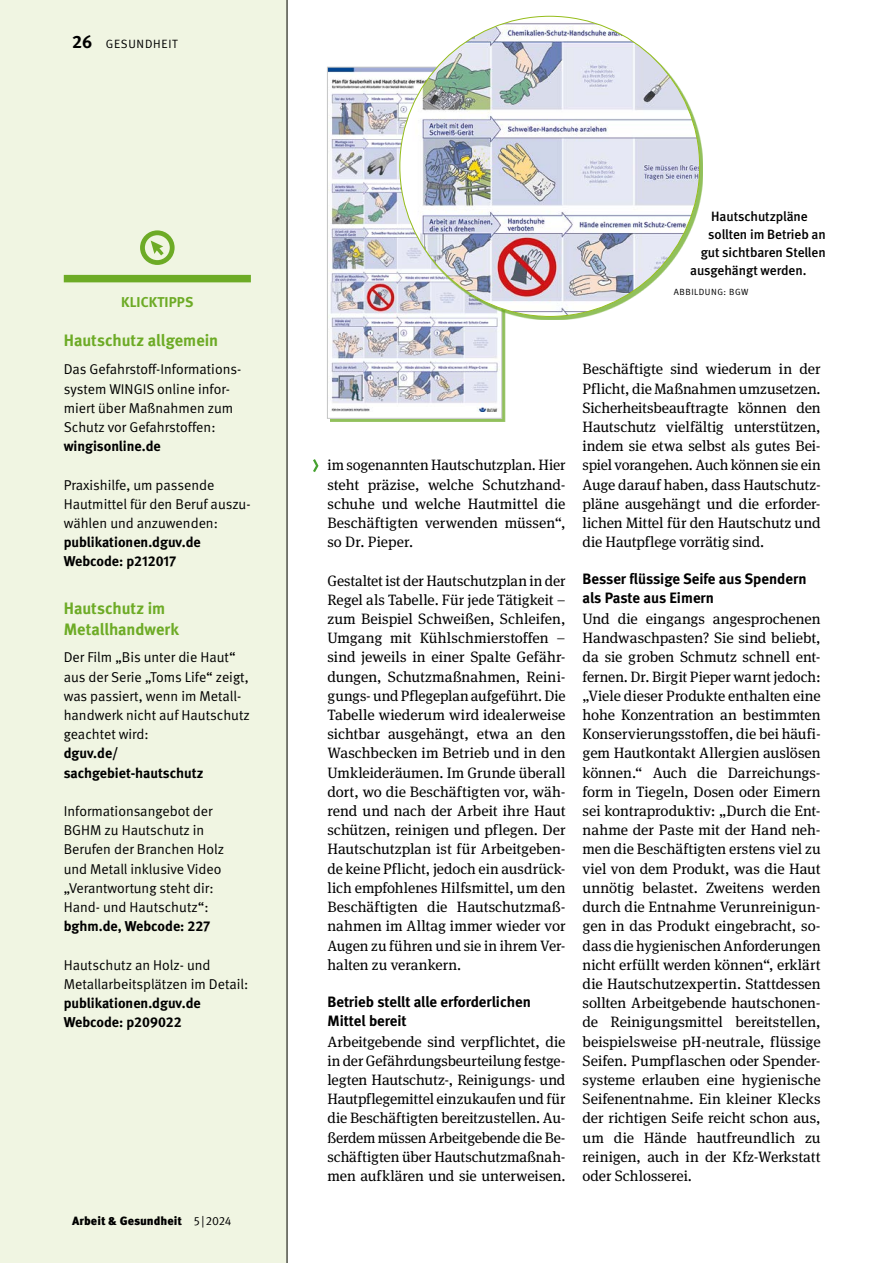
<style>
.page{position:relative;width:893px;height:1263px;background:#fff}
.page>*{position:absolute;margin:0;border:0;box-sizing:border-box;transform-origin:0 0}
.t1{font:700 16.5px/21px "DGUV Meta";letter-spacing:-.005em;color:#6dab26}
.t2{font:15px/19.2px "DGUV Meta Serif";letter-spacing:-.005em;color:#000;text-align:justify}
.t3{font:700 15px/19.2px "DGUV Meta";color:#000}
.t4{font:14.25px/19.2px "DGUV Meta";color:#000}
.t5{font:700 14.25px/19.2px "DGUV Meta";color:#000}
.t6{font:700 14.25px "DGUV Meta";letter-spacing:.01em;color:#6dab26}
.t7{font:500 13.5px "DGUV Meta";letter-spacing:-.005em;color:#000}
.t8{font:900 12px "Meta Pro";color:#000}
.t9{font:12px "DGUV Meta";letter-spacing:.06em;color:#000}
.t10{font:9px "DGUV Meta";letter-spacing:.06em;color:#000}
.s1{font-weight:700;font-size:18px}
.s2{font-family:"DGUV Meta";font-weight:400}
</style>
<div class="page">
<div style="left:0;top:0;width:287px;height:1263px;background:#f0f5e2"></div>
<svg style="left:313px;top:459px;width:6px;height:13px"></svg>
<hr style="left:287px;top:0;width:1px;height:1263px;background:#000">
<div style="left:64px;top:275px;width:187px;height:7px;background:#6dab26"></div>
<svg style="left:140px;top:230px;width:35px;height:35px"></svg>
<img style="left:329px;top:69px;width:171px;height:342px">
<div style="left:327px;top:67px;width:175px;height:352px;border:1px solid #c5c6c6"></div>
<div style="left:402px;top:19px;width:301px;height:301px;background:#6dab26;opacity:.75"></div>
<img style="left:413px;top:16px;width:287px;height:300px">
<p class="t9" style="left:72px;top:37px;width:107px"><span class="s1">26</span> GESUNDHEIT</p>
<p class="t6" style="left:121px;top:294px;width:74px">KLICKTIPPS</p>
<p class="t1" style="left:64px;top:330px;width:156px">Hautschutz allgemein</p>
<p class="t4" style="left:64px;top:360px;width:179px">Das Gefahrstoff-Informations&shy;system WINGIS online infor&shy;miert über Maßnahmen zum<br>Schutz vor Gefahrstoffen:</p>
<p class="t5" style="left:64px;top:437px;width:99px">wingisonline.de</p>
<p class="t4" style="left:64px;top:475px;width:187px">Praxishilfe, um passende<br>Hautmittel für den Beruf auszu&shy;wählen und anzuwenden:</p>
<p class="t5" style="left:64px;top:533px;width:138px">publikationen.dguv.de<br>Webcode: p212017</p>
<p class="t1" style="left:64px;top:599px;width:117px">Hautschutz im<br>Metallhandwerk</p>
<p class="t4" style="left:64px;top:648px;width:188px">Der Film „Bis unter die Haut“ aus der Serie „Toms Life“ zeigt, was passiert, wenn im Metall&shy;handwerk nicht auf Hautschutz geachtet wird:</p>
<p class="t5" style="left:64px;top:744px;width:141px">dguv.de/ sachgebiet-hautschutz</p>
<p class="t4" style="left:64px;top:802px;width:162px">Informationsangebot der<br>BGHM zu Hautschutz in<br>Berufen der Branchen Holz und Metall inklusive Video „Verantwortung steht dir:<br>Hand- und Hautschutz“:</p>
<p class="t5" style="left:64px;top:917px;width:148px">bghm.de, Webcode: 227</p>
<p class="t4" style="left:64px;top:955px;width:186px">Hautschutz an Holz- und<br>Metallarbeitsplätzen im Detail:</p>
<p class="t5" style="left:64px;top:994px;width:138px">publikationen.dguv.de<br>Webcode: p209022</p>
<p class="t8" style="left:72px;top:1213px;width:161px">Arbeit &amp; Gesundheit <span class="s2">5 |2024</span></p>
<p class="t7" style="left:711px;top:209px;width:98px">Hautschutzpläne</p>
<p class="t7" style="left:708px;top:227px;width:119px">sollten im Betrieb an</p>
<p class="t7" style="left:701px;top:245px;width:127px">gut sichtbaren Stellen</p>
<p class="t7" style="left:690px;top:263px;width:118px">ausgehängt werden.</p>
<p class="t10" style="left:674px;top:286px;width:76px">ABBILDUNG: BGW</p>
<p class="t2" style="left:327px;top:456px;width:240px">im sogenannten Hautschutzplan. Hier steht präzise, welche Schutzhand&shy;schuhe und welche Hautmittel die Beschäftigten verwenden müssen“, so Dr. Pieper.</p>
<p class="t2" style="left:327px;top:571px;width:240px">Gestaltet ist der Hautschutzplan in der Regel als Tabelle. Für jede Tätigkeit – zum Beispiel Schweißen, Schleifen, Umgang mit Kühlschmierstoffen – sind jeweils in einer Spalte Gefähr&shy;dungen, Schutzmaßnahmen, Reini&shy;gungs- und Pflegeplan aufgeführt. Die Tabelle wiederum wird idealerweise sichtbar ausgehängt, etwa an den Waschbecken im Betrieb und in den Umkleideräumen. Im Grunde überall dort, wo die Beschäftigten vor, wäh&shy;rend und nach der Arbeit ihre Haut schützen, reinigen und pflegen. Der Hautschutzplan ist für Arbeitgeben&shy;de keine Pflicht, jedoch ein ausdrück&shy;lich empfohlenes Hilfsmittel, um den Beschäftigten die Hautschutzmaß&shy;nahmen im Alltag immer wieder vor Augen zu führen und sie in ihrem Ver&shy;halten zu verankern.</p>
<p class="t3" style="left:327px;top:992px;width:205px">Betrieb stellt alle erforderlichen<br>Mittel bereit</p>
<p class="t2" style="left:327px;top:1032px;width:240px">Arbeitgebende sind verpflichtet, die in der Gefährdungsbeurteilung festge&shy;legten Hautschutz-, Reinigungs- und Hautpflegemittel einzukaufen und für die Beschäftigten bereitzustellen. Au&shy;ßerdem müssen Arbeitgebende die Be&shy;schäftigten über Hautschutzmaßnah&shy;men aufklären und sie unterweisen.</p>
<p class="t2" style="left:583px;top:360px;width:240px">Beschäftigte sind wiederum in der Pflicht, die Maßnahmen umzusetzen.<br>Sicherheitsbeauftragte können den Hautschutz vielfältig unterstützen, indem sie etwa selbst als gutes Bei&shy;spiel vorangehen. Auch können sie ein Auge darauf haben, dass Hautschutz&shy;pläne ausgehängt und die erforder&shy;lichen Mittel für den Hautschutz und die Hautpflege vorrätig sind.</p>
<p class="t3" style="left:583px;top:570px;width:225px">Besser flüssige Seife aus Spendern als Paste aus Eimern</p>
<p class="t2" style="left:583px;top:610px;width:240px">Und die eingangs angesprochenen Handwaschpasten? Sie sind beliebt, da sie groben Schmutz schnell ent&shy;fernen. Dr. Birgit Pieper warnt jedoch: „Viele dieser Produkte enthalten eine hohe Konzentration an bestimmten Konservierungsstoffen, die bei häufi&shy;gem Hautkontakt Allergien auslösen können.“ Auch die Darreichungs&shy;form in Tiegeln, Dosen oder Eimern sei kontraproduktiv: „Durch die Ent&shy;nahme der Paste mit der Hand neh&shy;men die Beschäftigten erstens viel zu viel von dem Produkt, was die Haut unnötig belastet. Zweitens werden durch die Entnahme Verunreinigun&shy;gen in das Produkt eingebracht, so&shy;dass die hygienischen Anforderungen nicht erfüllt werden können“, erklärt die Hautschutzexpertin. Stattdessen sollten Arbeitgebende hautschonen&shy;de Reinigungsmittel bereitstellen, beispielsweise pH-neutrale, flüssige Seifen. Pumpflaschen oder Spender&shy;systeme erlauben eine hygienische Seifenentnahme. Ein kleiner Klecks der richtigen Seife reicht schon aus, um die Hände hautfreundlich zu reinigen, auch in der Kfz-Werkstatt oder Schlosserei.</p>
</div>
